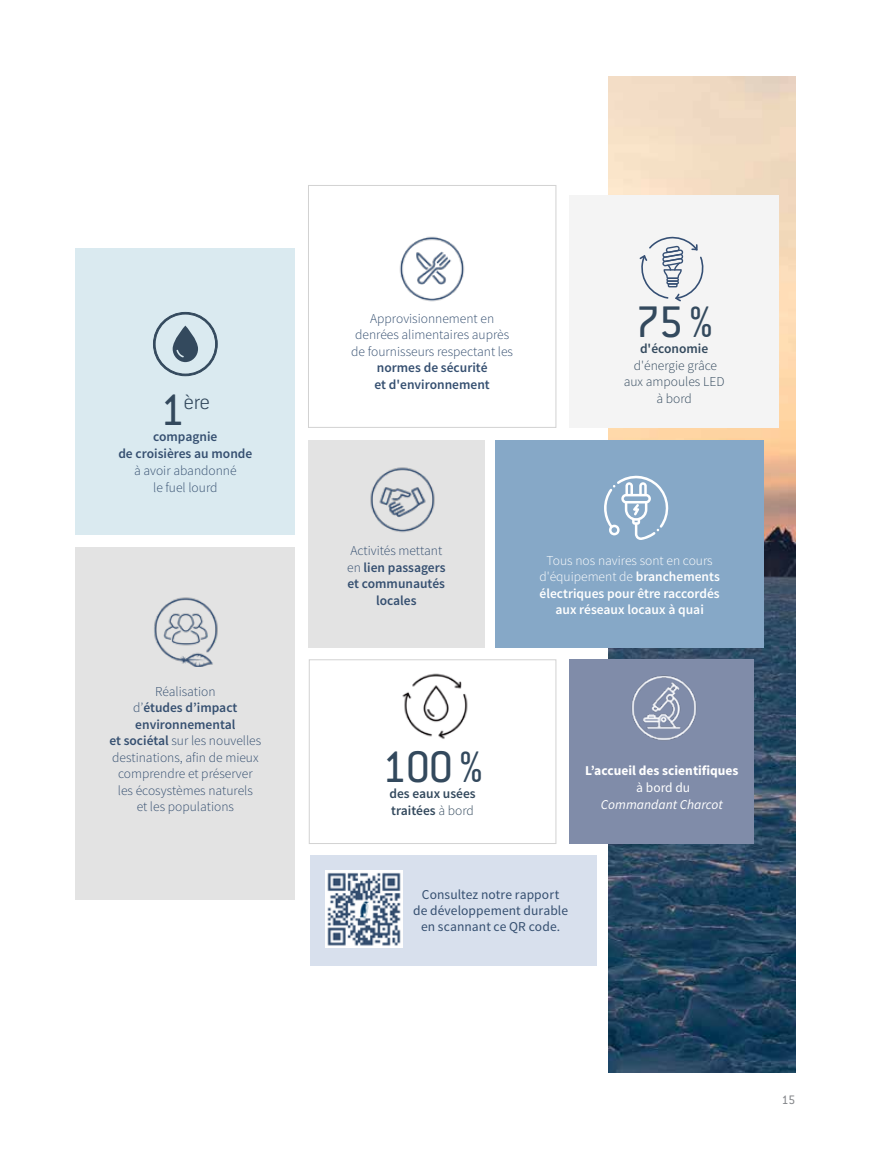
<style>
.page{position:relative;width:872px;height:1149px;background:#fff}
.page>*{position:absolute;margin:0;border:0;box-sizing:border-box;transform-origin:0 0}
.t1{font:48.45px "Conduit ITC Std";color:#33495d}
.t2{font:200 23.55px "Conduit ITC Std";color:#33495d}
.t3{font:300 13.5px/16.5px "Source Sans Pro";color:#354f70;text-align:center}
.t4{font:600 13.5px/16.5px "Source Sans Pro";color:#354f70;text-align:center}
.t5{font:600 13.5px/16.5px "Source Sans Pro";color:#fff;text-align:center}
.t6{font:13.5px/16.2px "Source Sans Pro";letter-spacing:.005em;color:#354f70;text-align:center}
.t7{font:600 13.5px/16.5px "Source Sans Pro";color:#33495d}
.t8{font:300 13.5px/16.5px "Source Sans Pro";color:#33495d;text-align:center}
.t9{font:700 13.5px "Source Sans Pro";color:#fff}
.t10{font:italic 13.5px "Source Sans Pro";color:#fff}
.t11{font:13.5px "Source Sans Pro";color:#fff}
.t12{font:13.5px "Conduit ITC Std";color:#86888c}
.s1{font-weight:400;font-size:48.45px}
.s2{font-weight:600}
.s3{font-weight:300}
</style>
<div class="page">
<img style="left:608px;top:77px;width:187px;height:994px">
<div style="left:569px;top:659px;width:185px;height:184px;background:#808ca9"></div>
<div style="left:310px;top:854px;width:286px;height:111px;background:#d8e0ed"></div>
<img style="left:326px;top:870px;width:76px;height:77px">
<div style="left:76px;top:248px;width:219px;height:287px;background:#daeaf0"></div>
<div style="left:308px;top:185px;width:248px;height:242px;border:1px solid #d2d2d2"></div>
<div style="left:308px;top:440px;width:176px;height:207px;background:#e3e3e3"></div>
<div style="left:76px;top:547px;width:219px;height:351px;background:#e3e3e3"></div>
<div style="left:569px;top:195px;width:210px;height:232px;background:#f4f4f4"></div>
<div style="left:309px;top:659px;width:247px;height:184px;border:1px solid #d2d2d2"></div>
<div style="left:495px;top:440px;width:269px;height:207px;background:#86a8c7"></div>
<img style="left:399px;top:236px;width:66px;height:66px">
<img style="left:631px;top:675px;width:66px;height:65px">
<img style="left:154px;top:597px;width:64px;height:69px">
<img style="left:370px;top:467px;width:65px;height:66px">
<img style="left:402px;top:673px;width:66px;height:66px">
<svg style="left:639px;top:236px;width:65px;height:65px"></svg>
<svg style="left:153px;top:312px;width:65px;height:64px"></svg>
<svg style="left:604px;top:475px;width:64px;height:65px"></svg>
<h2 class="t2" style="left:160px;top:387px;width:51px"><span class="s1">1</span>ère</h2>
<p class="t4" style="left:118px;top:428px;width:135px;line-height:17.2px">compagnie<br>de croisières au monde</p>
<p class="t3" style="left:134px;top:461px;width:104px;line-height:17.2px">à avoir abandonné le fuel lourd</p>
<p class="t3" style="left:109px;top:683px;width:153px">Réalisation<br>d’<span class="s2">études d’impact environnemental<br>et sociétal</span> sur les nouvelles destinations, afin de mieux comprendre et préserver les écosystèmes naturels<br>et les populations</p>
<p class="t3" style="left:351px;top:310px;width:163px">Approvisionnement en denrées alimentaires auprès de fournisseurs respectant les</p>
<p class="t4" style="left:374px;top:360px;width:117px;text-align:left">normes de sécurité et d'environnement</p>
<h1 class="t1" style="left:635px;top:292px;width:78px">75 %</h1>
<p class="t7" style="left:640px;top:340px;width:70px">d'économie</p>
<p class="t8" style="left:623px;top:357px;width:102px">d'énergie grâce aux ampoules LED à bord</p>
<p class="t4" style="left:347px;top:543px;width:100px"><span class="s3">Activités mettant en</span> lien passagers et communautés locales</p>
<h1 class="t1" style="left:382px;top:737px;width:102px">100 %</h1>
<p class="t7" style="left:389px;top:785px;width:88px">des eaux usées traitées <span class="s3">à bord</span></p>
<p class="t5" style="left:539px;top:552px;width:182px"><span class="s3">Tous nos navires sont en cours d'équipement de</span> branchements électriques pour être raccordés aux réseaux locaux à quai</p>
<p class="t9" style="left:585px;top:762px;width:155px">L’accueil des scientifiques</p>
<p class="t11" style="left:636px;top:778px;width:56px">à bord du</p>
<p class="t10" style="left:601px;top:795px;width:123px">Commandant Charcot</p>
<p class="t6" style="left:413px;top:885px;width:156px">Consultez notre rapport<br>de développement durable en scannant ce QR code.</p>
<p class="t12" style="left:782px;top:1090px;width:15px">15</p>
</div>
